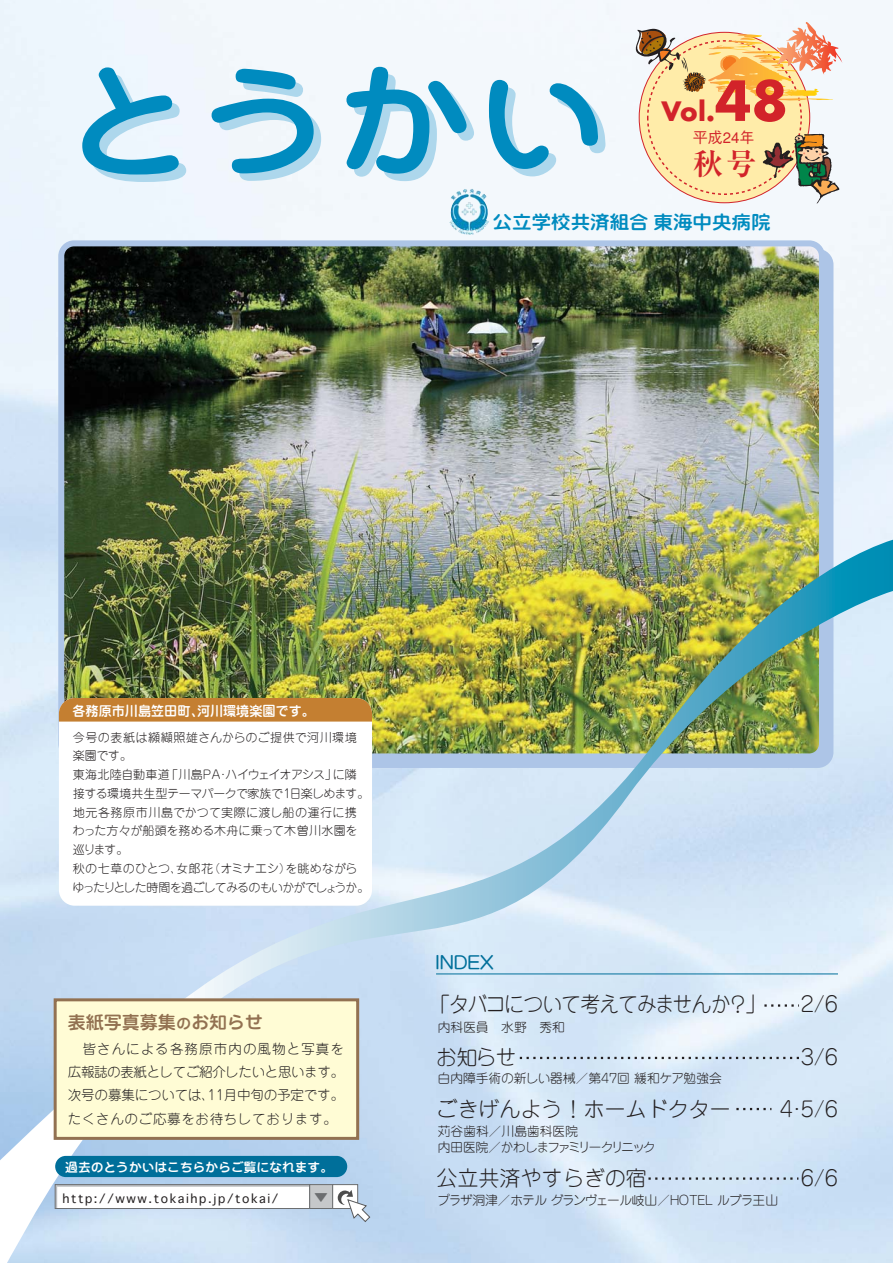
<style>
.page{position:relative;width:893px;height:1263px;background:#fff}
.page>*{position:absolute;margin:0;border:0;box-sizing:border-box;transform-origin:0 0}
.t1{font:126.9px "NIS R7 83 pv RKSJ H";color:#008bbf;scale:1.05 1}
.t2{font:700 30.15px "Ryumin";color:#d2232a}
.t3{font:700 29.4px "Futura T";color:#d2232a}
.t4{font:300 21px "Jun 101";color:#231f20}
.t5{font:300 21px "Jun 101";letter-spacing:-.055em;color:#231f20;scale:.95 1}
.t6{font:18.6px "NIS R7 83 pv RKSJ H";color:#008bbf;scale:1.05 1}
.t7{font:18px "NIS R7 83 pv RKSJ H";color:#927151}
.t8{font:18px "NIS R4 83 pv RKSJ H";color:#006f9a}
.t9{font:500 15px "Gothic BBB";color:#d2232a}
.t10{font:300 13.5px/23.2px "Jun 101";letter-spacing:-.01em;color:#231f20;text-align:justify}
.t11{font:13.5px "NIS R7 83 pv RKSJ H";color:#fff}
.t12{font:300 12.75px/16.5px "Jun 101";letter-spacing:-.045em;color:#231f20}
.t13{font:300 12.75px "Jun 101";letter-spacing:-.015em;color:#231f20}
.t14{font:12.75px "NIS R7 83 pv RKSJ H";color:#fff}
.t15{font:12.15px "Osaka";letter-spacing:.13em;color:#231f20}
.t16{font:12.15px "NIS R7 83 pv RKSJ H";color:#6c6e70;scale:1.25 1}
.t17{font:300 12px/18.8px "Jun 101";color:#231f20}
.s1{font-size:60.75px}
.s2{font-size:15px}
</style>
<div class="page">
<img style="left:0;top:0;width:892px;height:536px">
<img style="left:450px;top:190px;width:40px;height:44px">
<img style="left:65px;top:247px;width:753px;height:289px">
<div style="left:58px;top:240px;width:767px;height:519px;border:6px solid #adc5e7;border-radius:13px"></div>
<img style="left:0;top:536px;width:892px;height:727px">
<div style="left:54px;top:998px;width:305px;height:142px;background:#fffcd5;border:3px solid #927151"></div>
<hr style="left:436px;top:974px;width:402px;height:1px;background:#006f9a">
<div style="left:55px;top:1156px;width:292px;height:21px;background:#006f9a;border-radius:11px"></div>
<svg style="left:57px;top:1186px;width:251px;height:21px"></svg>
<div style="left:55px;top:1184px;width:255px;height:25px;border:1px solid #6c6e70"></div>
<div style="left:309px;top:1184px;width:24px;height:25px;background:#c6c8ca;border:1px solid #6c6e70"></div>
<div style="left:332px;top:1184px;width:26px;height:25px;background:#fff;border:1px solid #6c6e70"></div>
<svg style="left:337px;top:1190px;width:33px;height:33px"></svg>
<svg style="left:520px;top:1057px;width:279px;height:2px"></svg>
<svg style="left:736px;top:1108px;width:35px;height:2px"></svg>
<svg style="left:648px;top:1177px;width:150px;height:3px"></svg>
<svg style="left:764px;top:1004px;width:35px;height:3px"></svg>
<div style="left:638px;top:32px;width:172px;height:171px;background:#ffeca9;border:1px solid #d2232a;border-radius:50%"></div>
<svg style="left:761px;top:134px;width:78px;height:70px"></svg>
<svg style="left:635px;top:22px;width:207px;height:79px"></svg>
<p class="t1" style="left:63px;top:58px;width:522px">とうかい</p>
<p class="t3" style="left:661px;top:99px;width:128px">Vol.<span class="s1">48</span></p>
<p class="t2" style="left:693px;top:153px;width:65px">秋号</p>
<p class="t9" style="left:692px;top:132px;width:63px">平成24年</p>
<p class="t6" style="left:492px;top:212px;width:266px">公立学校共済組合-東海中央病院</p>
<p class="t11" style="left:73px;top:704px;width:244px">各務原市川島笠田町、河川環境楽園です。</p>
<p class="t17" style="left:72px;top:729px;width:298px">今号の表紙は纐纈照雄さんからのご提供で河川環境楽園です。<br>東海北陸自動車道「川島PA・ハイウェイオアシス」に隣接する環境共生型テーマパークで家族で1日楽しめます。地元各務原市川島でかつて実際に渡し船の運行に携わった方々が船頭を務める木舟に乗って木曽川水園を巡ります。<br>秋の七草のひとつ、女郎花（オミナエシ）を眺めながらゆったりとした時間を過ごしてみるのもいかがでしょうか。</p>
<p class="t7" style="left:68px;top:1013px;width:196px">表紙写真募集<span class="s2">の</span>お知らせ</p>
<p class="t10" style="left:68px;top:1039px;width:277px">　皆さんによる各務原市内の風物と写真を広報誌の表紙としてご紹介したいと思います。次号の募集については、11月中旬の予定です。たくさんのご応募をお待ちしております。</p>
<p class="t14" style="left:65px;top:1160px;width:269px">過去のとうかいはこちらからご覧になれます。</p>
<p class="t15" style="left:63px;top:1190px;width:217px">http://www.tokaihp.jp/tokai/</p>
<p class="t16" style="left:313px;top:1192px;width:14px">▼</p>
<p class="t8" style="left:435px;top:954px;width:60px">INDEX</p>
<p class="t5" style="left:430px;top:997px;width:354px">「タバコについて考えてみませんか？」</p>
<p class="t4" style="left:801px;top:997px;width:38px">2/6</p>
<p class="t13" style="left:438px;top:1022px;width:129px">内科医員　水野　秀和</p>
<p class="t4" style="left:436px;top:1050px;width:82px">お知らせ</p>
<p class="t4" style="left:800px;top:1050px;width:38px">3/6</p>
<p class="t4" style="left:436px;top:1101px;width:295px">ごきげんよう！ホームドクター</p>
<p class="t4" style="left:779px;top:1101px;width:59px">4・5/6</p>
<p class="t12" style="left:438px;top:1124px;width:219px">苅谷歯科／川島歯科医院<br>内田医院／かわしまファミリークリニック</p>
<p class="t4" style="left:436px;top:1170px;width:211px">公立共済やすらぎの宿</p>
<p class="t4" style="left:800px;top:1170px;width:38px">6/6</p>
<p class="t12" style="left:437px;top:1194px;width:342px">プラザ洞津／ホテル グランヴェール岐山／HOTEL ルブラ王山</p>
<p class="t13" style="left:437px;top:1073px;width:286px">白内障手術の新しい器械／第47回 緩和ケア勉強会</p>
</div>
